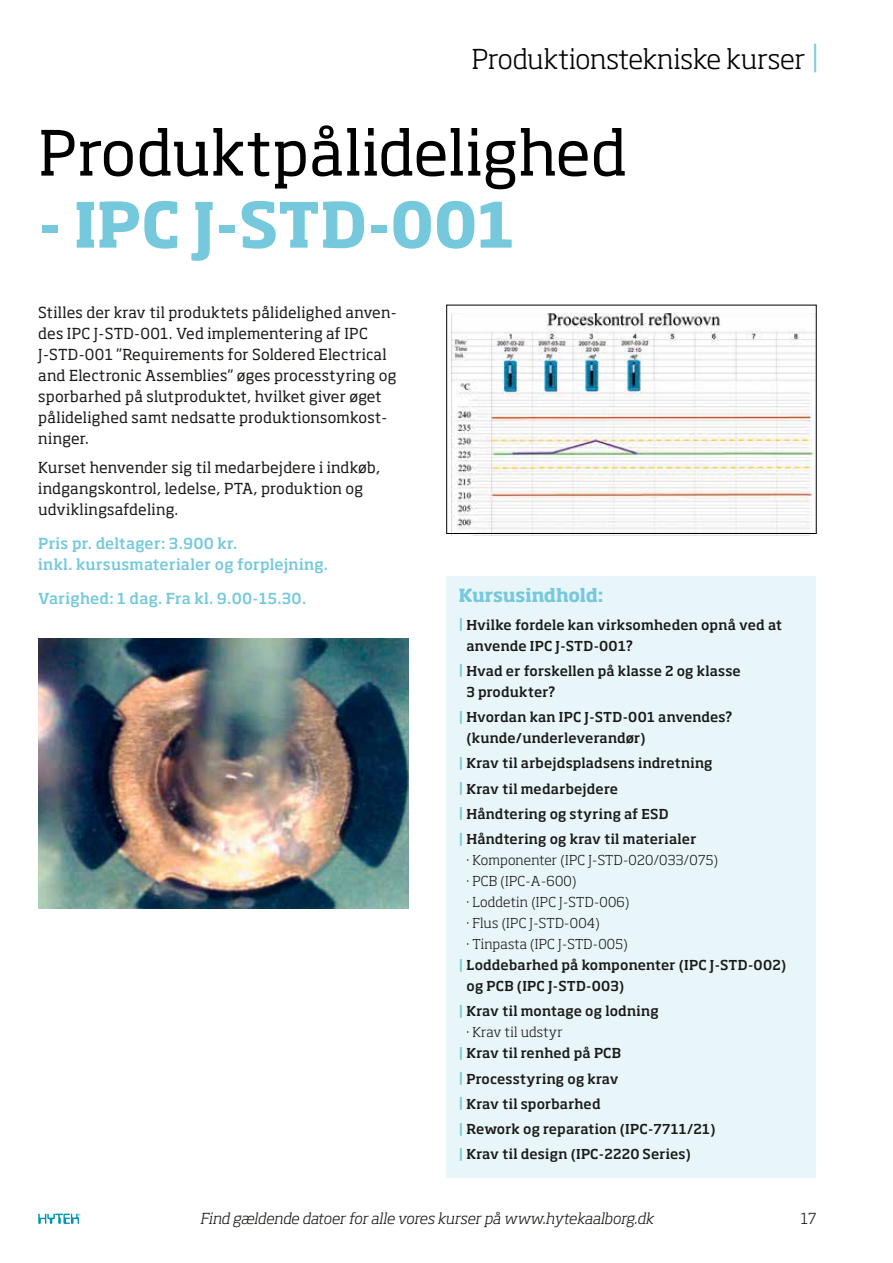
<style>
.page{position:relative;width:893px;height:1263px;background:#fff}
.page>*{position:absolute;margin:0;border:0;box-sizing:border-box;transform-origin:0 0}
.t1{font:61.5px "Soho Pro";color:#000}
.t2{font:700 61.5px "Soho Pro";color:#76c9dc}
.t3{font:300 27px "Soho Pro";letter-spacing:-.005em;color:#000}
.t4{font:700 18px "Soho Pro";letter-spacing:-.01em;color:#76c9dc}
.t5{font:15px/21px "Soho Pro";letter-spacing:.015em;color:#1a1a18}
.t6{font:500 15px/21px "Soho Pro";letter-spacing:.015em;color:#76c9dc}
.t7{font:italic 300 15px "Soho Pro";letter-spacing:-.005em;color:#1a1a18}
.t8{font:300 15px "Soho Pro";color:#1a1a18}
.t9{font:500 13.5px/25.2px "Soho Pro";letter-spacing:.015em;color:#1a1a18}
.t10{font:300 13.5px "Soho Pro";letter-spacing:.015em;color:#1a1a18}
.s1{font-size:30px;color:#76c9dc}
.s2{color:#76c9dc}
</style>
<div class="page">
<svg style="left:38px;top:1213px;width:42px;height:11px"></svg>
<img style="left:452px;top:313px;width:362px;height:222px">
<div style="left:446px;top:576px;width:370px;height:602px;background:#e8f5f9"></div>
<img style="left:38px;top:639px;width:370px;height:269px">
<div style="left:446px;top:305px;width:370px;height:229px;border:1px solid #000"></div>
<h2 class="t3" style="left:472px;top:38px;width:349px">Produktionstekniske kurser <span class="s1">|</span></h2>
<h1 class="t1" style="left:38px;top:110px;width:591px">Produktpålidelighed</h1>
<h1 class="t2" style="left:38px;top:181px;width:478px">- IPC J-STD-001</h1>
<p class="t5" style="left:38px;top:301px;width:360px">Stilles der krav til produktets pålidelighed anven&shy;des IPC J-STD-001. Ved implementering af IPC J-STD-001 ”Requirements for Soldered Electrical and Electronic Assemblies” øges processtyring og sporbarhed på slutproduktet, hvilket giver øget pålidelighed samt nedsatte produktionsomkost&shy;ninger.</p>
<p class="t5" style="left:38px;top:457px;width:343px">Kurset henvender sig til medarbejdere i indkøb, indgangskontrol, ledelse, PTA, produktion og udviklingsafdeling.</p>
<p class="t6" style="left:38px;top:532px;width:291px">Pris pr. deltager: 3.900 kr.<br>inkl. kursusmaterialer og forplejning.</p>
<p class="t6" style="left:38px;top:587px;width:269px">Varighed: 1 dag. Fra kl. 9.00-15.30.</p>
<h3 class="t4" style="left:459px;top:583px;width:146px">Kursusindhold:</h3>
<p class="t9" style="left:466px;top:613px;width:317px;line-height:21px;text-indent:-8px"><span class="s2">|</span> Hvilke fordele kan virksomheden opnå ved at anvende IPC J-STD-001?</p>
<p class="t9" style="left:466px;top:660px;width:276px;line-height:21px;text-indent:-8px"><span class="s2">|</span> Hvad er forskellen på klasse 2 og klasse<br>3 produkter?</p>
<p class="t9" style="left:466px;top:706px;width:268px;line-height:21px;text-indent:-8px"><span class="s2">|</span> Hvordan kan IPC J-STD-001 anvendes? (kunde/underleverandør)</p>
<p class="t9" style="left:459px;top:750px;width:255px"><span class="s2">|</span> Krav til arbejdspladsens indretning <span class="s2">|</span> Krav til medarbejdere<br><span class="s2">|</span> Håndtering og styring af ESD<br><span class="s2">|</span> Håndtering og krav til materialer</p>
<p class="t10" style="left:466px;top:850px;width:253px">· Komponenter (IPC J-STD-020/033/075)</p>
<p class="t10" style="left:466px;top:871px;width:112px">· PCB (IPC-A-600)</p>
<p class="t10" style="left:466px;top:892px;width:165px">· Loddetin (IPC J-STD-006)</p>
<p class="t10" style="left:466px;top:913px;width:135px">· Flus (IPC J-STD-004)</p>
<p class="t10" style="left:466px;top:934px;width:163px">· Tinpasta (IPC J-STD-005)</p>
<p class="t9" style="left:459px;top:952px;width:329px"><span class="s2">|</span> Loddebarhed på komponenter (IPC J-STD-002)</p>
<p class="t9" style="left:466px;top:973px;width:159px">og PCB (IPC J-STD-003)</p>
<p class="t9" style="left:459px;top:998px;width:201px"><span class="s2">|</span> Krav til montage og lodning</p>
<p class="t10" style="left:466px;top:1022px;width:98px">· Krav til udstyr</p>
<p class="t9" style="left:459px;top:1040px;width:164px"><span class="s2">|</span> Krav til renhed på PCB</p>
<p class="t9" style="left:459px;top:1065px;width:258px"><span class="s2">|</span> Processtyring og krav<br><span class="s2">|</span> Krav til sporbarhed<br><span class="s2">|</span> Rework og reparation (IPC-7711/21) <span class="s2">|</span> Krav til design (IPC-2220 Series)</p>
<p class="t7" style="left:200px;top:1207px;width:455px">Find gældende datoer for alle vores kurser på www.hytekaalborg.dk</p>
<p class="t8" style="left:801px;top:1207px;width:17px">17</p>
</div>
